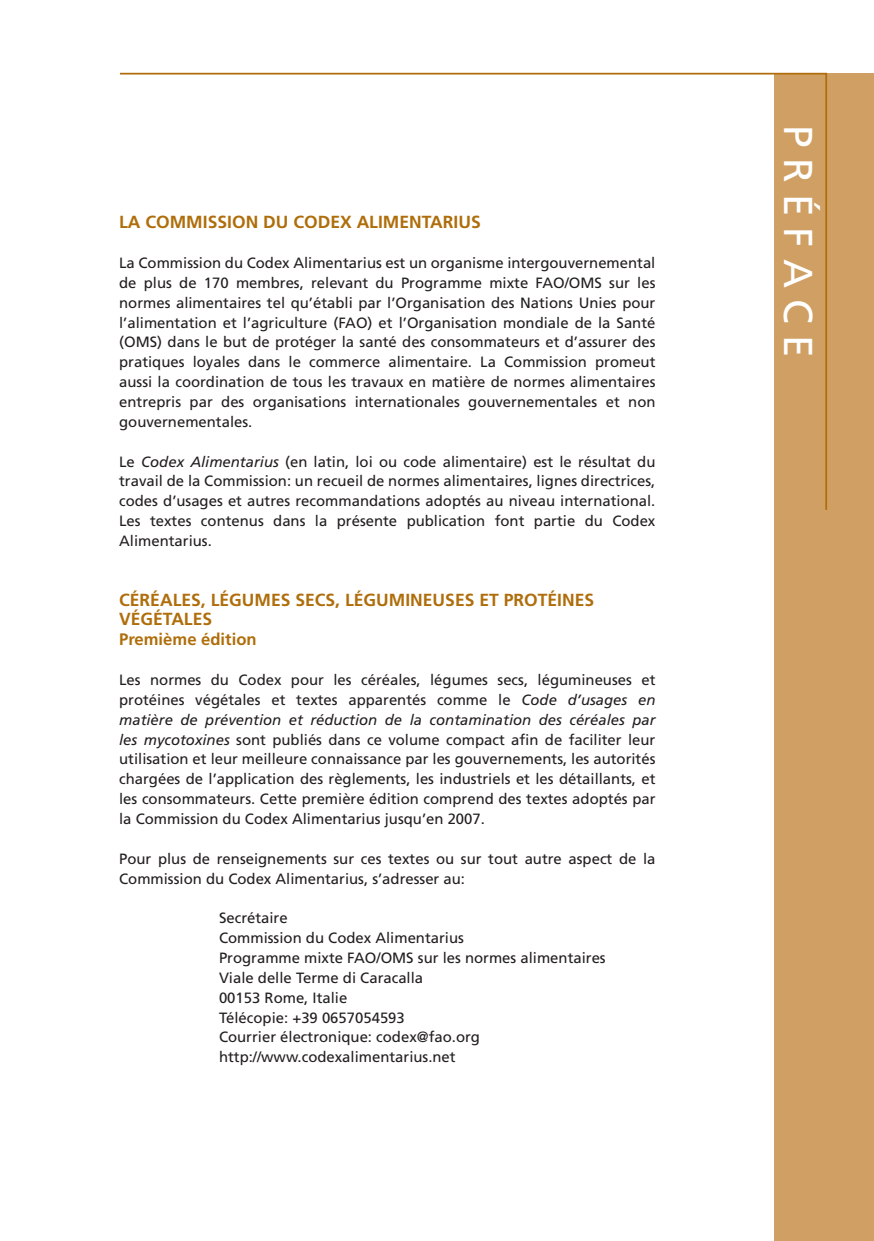
<style>
.page{position:relative;width:874px;height:1241px;background:#fff}
.page>*{position:absolute;margin:0;border:0;box-sizing:border-box;transform-origin:0 0}
.t1{font:40.25px "Frutiger LT Std";color:#fff}
.t2{font:700 17.5px/19.8px "Frutiger LT Std";color:#af6e0b}
.t3{font:700 16.62px "Frutiger LT Std";color:#af6e0b}
.t4{font:14.88px/19.8px "Frutiger LT Std";color:#231f20;text-align:justify}
.s1{font-style:italic}
</style>
<div class="page">
<div style="left:773px;top:73px;width:100px;height:1167px;background:#cf9f63"></div>
<svg style="left:120px;top:72px;width:707px;height:439px"></svg>
<p class="t2" style="left:119px;top:212px;width:363px">LA COMMISSION DU CODEX ALIMENTARIUS</p>
<p class="t4" style="left:119px;top:253px;width:537px">La Commission du Codex Alimentarius est un organisme intergouvernemental de plus de 170 membres, relevant du Programme mixte FAO/OMS sur les normes alimentaires tel qu’établi par l’Organisation des Nations Unies pour l’alimentation et l’agriculture (FAO) et l’Organisation mondiale de la Santé (OMS) dans le but de protéger la santé des consommateurs et d’assurer des pratiques loyales dans le commerce alimentaire. La Commission promeut aussi la coordination de tous les travaux en matière de normes alimentaires entrepris par des organisations internationales gouvernementales et non gouvernementales.</p>
<p class="t4" style="left:119px;top:451px;width:537px">Le <span class="s1">Codex Alimentarius</span> (en latin, loi ou code alimentaire) est le résultat du travail de la Commission: un recueil de normes alimentaires, lignes directrices, codes d’usages et autres recommandations adoptés au niveau international.<br>Les textes contenus dans la présente publication font partie du Codex Alimentarius.</p>
<p class="t2" style="left:119px;top:589px;width:476px">CÉRÉALES, LÉGUMES SECS, LÉGUMINEUSES ET PROTÉINES<br>VÉGÉTALES</p>
<p class="t3" style="left:119px;top:629px;width:139px">PREMIÈME ÉDITION</p>
<p class="t4" style="left:119px;top:670px;width:537px">Les normes du Codex pour les céréales, légumes secs, légumineuses et protéines végétales et textes apparentés comme le <span class="s1">Code d’usages en matière de prévention et réduction de la contamination des céréales par les mycotoxines</span> sont publiés dans ce volume compact afin de faciliter leur utilisation et leur meilleure connaissance par les gouvernements, les autorités chargées de l’application des règlements, les industriels et les détaillants, et les consommateurs. Cette première édition comprend des textes adoptés par la Commission du Codex Alimentarius jusqu’en 2007.</p>
<p class="t4" style="left:119px;top:848px;width:537px">Pour plus de renseignements sur ces textes ou sur tout autre aspect de la<br>Commission du Codex Alimentarius, s’adresser au:</p>
<p class="t4" style="left:219px;top:908px;width:388px;text-align:left">Secrétaire<br>Commission du Codex Alimentarius<br>Programme mixte FAO/OMS sur les normes alimentaires<br>Viale delle Terme di Caracalla<br>00153 Rome, Italie<br>Télécopie: +39 0657054593<br>Courrier électronique: codex@fao.org http://www.codexalimentarius.net</p>
<p class="t1" style="left:821px;top:124px;width:234px;rotate:90deg">P R É F A C E</p>
</div>
